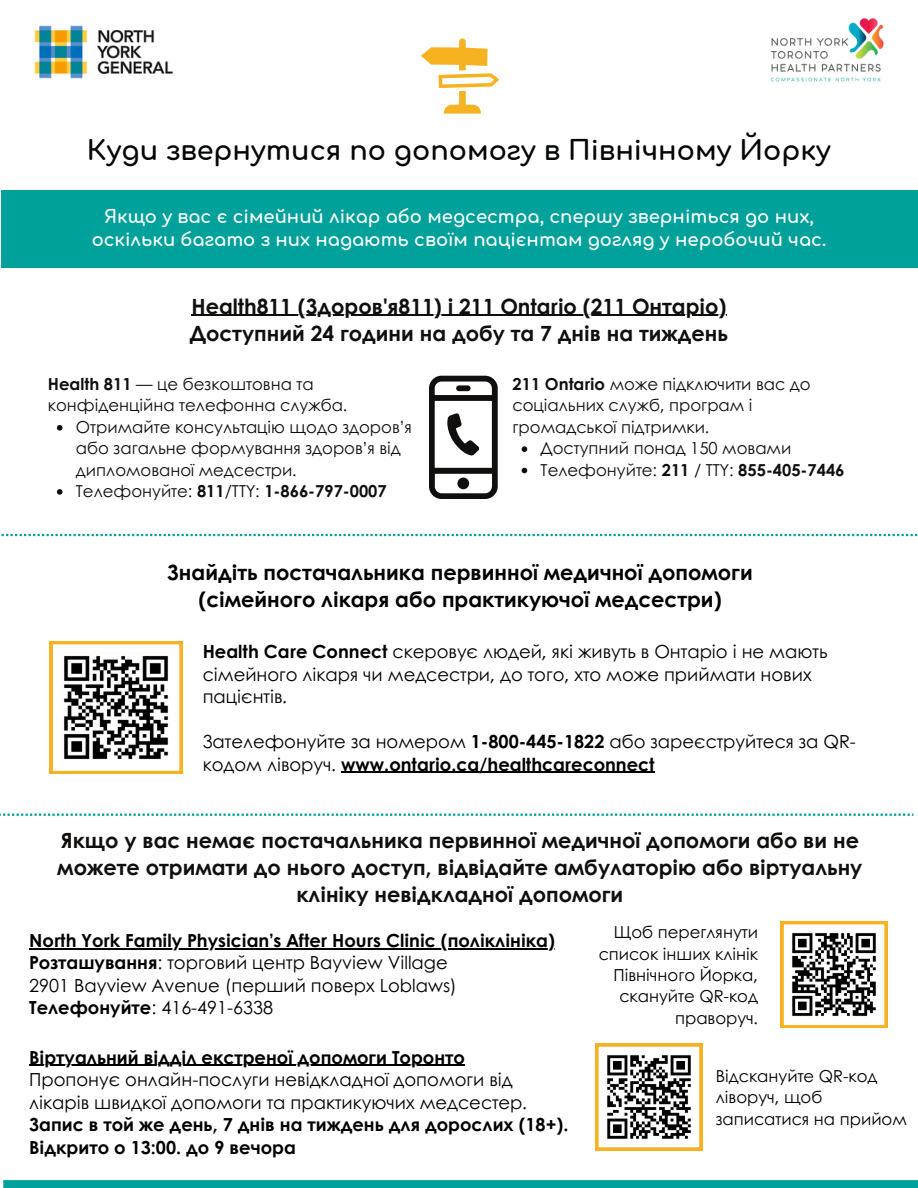
<style>
.page{position:relative;width:918px;height:1188px;background:#fff}
.page>*{position:absolute;margin:0;border:0;box-sizing:border-box;transform-origin:0 0}
.t1{font:700 27px "Comfortaa";color:#040606}
.t2{font:700 21px/27px "Century Gothic";color:#100f0d}
.t3{font:700 21px/27px "Century Gothic";color:#000;text-align:center}
.t4{font:18px/22.5px "Century Gothic";color:#000}
.t5{font:700 18px/22.5px "Comfortaa";color:#fff;text-align:center}
.t6{font:700 18px "Century Gothic";color:#000}
.t7{font:16.5px/21.3px "Century Gothic";color:#100f0d}
.t8{font:16.5px/21.3px "Century Gothic";color:#000;text-align:right}
.s1{font-weight:700}
</style>
<div class="page">
<img style="left:770px;top:18px;width:114px;height:64px">
<img style="left:34px;top:25px;width:139px;height:54px">
<svg style="left:421px;top:38px;width:78px;height:76px"></svg>
<svg style="left:429px;top:376px;width:69px;height:123px"></svg>
<svg style="left:1px;top:534px;width:917px;height:2px"></svg>
<svg style="left:0;top:814px;width:913px;height:2px"></svg>
<div style="left:3px;top:1180px;width:915px;height:8px;background:#00a19b"></div>
<svg style="left:780px;top:921px;width:107px;height:107px"></svg>
<svg style="left:595px;top:1043px;width:107px;height:107px"></svg>
<div style="left:1px;top:190px;width:917px;height:78px;background:#00a19b"></div>
<hr style="left:191px;top:315px;width:536px;height:1px;background:#100f0d">
<svg style="left:57px;top:425px;width:6px;height:6px"></svg>
<svg style="left:57px;top:489px;width:6px;height:6px"></svg>
<svg style="left:522px;top:446px;width:5px;height:6px"></svg>
<svg style="left:522px;top:468px;width:5px;height:5px"></svg>
<hr style="left:341px;top:772px;width:314px;height:1px;background:#000">
<hr style="left:29px;top:948px;width:526px;height:1px;background:#000">
<hr style="left:29px;top:1065px;width:436px;height:1px;background:#000">
<svg style="left:50px;top:641px;width:132px;height:133px"></svg>
<h3 class="t1" style="left:87px;top:137px;width:746px">Куди звернутися по допомогу в Північному Йорку</h3>
<h2 class="t5" style="left:92px;top:206px;width:736px">Якщо у вас є сімейний лікар або медсестра, спершу зверніться до них, оскільки багато з них надають своїм пацієнтам догляд у неробочий час.</h2>
<p class="t2" style="left:190px;top:292px;width:540px">Health811 (Здоров'я811) і 211 Ontario (211 Онтаріо)<br>Доступний 24 години на добу та 7 днів на тиждень</p>
<p class="t7" style="left:48px;top:373px;width:301px"><span class="s1">Health 811</span> — це безкоштовна та конфіденційна телефонна служба.</p>
<p class="t7" style="left:76px;top:415px;width:337px">Отримайте консультацію щодо здоров’я або загальне формування здоров’я від дипломованої медсестри.</p>
<p class="t7" style="left:76px;top:480px;width:312px">Телефонуйте: <span class="s1">811</span>/TTY: <span class="s1">1-866-797-0007</span></p>
<p class="t7" style="left:513px;top:373px;width:300px"><span class="s1">211 Ontario</span> може підключити вас до соціальних служб, програм і громадської підтримки.</p>
<p class="t7" style="left:541px;top:437px;width:252px">Доступний понад 150 мовами</p>
<p class="t7" style="left:541px;top:458px;width:305px">Телефонуйте: <span class="s1">211</span> / TTY: <span class="s1">855-405-7446</span></p>
<p class="t3" style="left:167px;top:558px;width:587px">Знайдіть постачальника первинної медичної допомоги (сімейного лікаря або практикуючої медсестри)</p>
<h2 class="t4" style="left:203px;top:640px;width:626px"><span class="s1">Health Care Connect</span> скеровує людей, які живуть в Онтаріо і не мають сімейного лікаря чи медсестри, до того, хто може приймати нових пацієнтів.</h2>
<p class="t4" style="left:203px;top:730px;width:655px">Зателефонуйте за номером <span class="s1">1-800-445-1822</span> або зареєструйтеся за QR&shy;кодом ліворуч. <span class="s1">www.ontario.ca/healthcareconnect</span></p>
<p class="t2" style="left:57px;top:826px;width:807px;text-align:center">Якщо у вас немає постачальника первинної медичної допомоги або ви не можете отримати до нього доступ, відвідайте амбулаторію або віртуальну клініку невідкладної допомоги</p>
<p class="t8" style="left:599px;top:921px;width:161px">Щоб переглянути список інших клінік<br>Північного Йорка, скануйте QR-код праворуч.</p>
<p class="t6" style="left:29px;top:1044px;width:437px">Віртуальний відділ екстреної допомоги Торонто</p>
<p class="t4" style="left:29px;top:1068px;width:541px">Пропонує онлайн-послуги невідкладної допомоги від лікарів швидкої допомоги та практикуючих медсестер.<br><span class="s1">Запис в той же день, 7 днів на тиждень для дорослих (18+).<br>Відкрито о 13:00. до 9 вечора</span></p>
<p class="t8" style="left:716px;top:1064px;width:193px;text-align:left">Відскануйте QR-код ліворуч, щоб записатися на прийом</p>
<p class="t6" style="left:29px;top:927px;width:527px">North York Family Physician’s After Hours Clinic (поліклініка)</p>
<h2 class="t4" style="left:29px;top:951px;width:420px"><span class="s1">Розташування</span>: торговий центр Bayview Village</h2>
<p class="t4" style="left:29px;top:973px;width:429px">2901 Bayview Avenue (перший поверх Loblaws)</p>
<p class="t4" style="left:29px;top:996px;width:245px"><span class="s1">Телефонуйте</span>: 416-491-6338</p>
</div>
